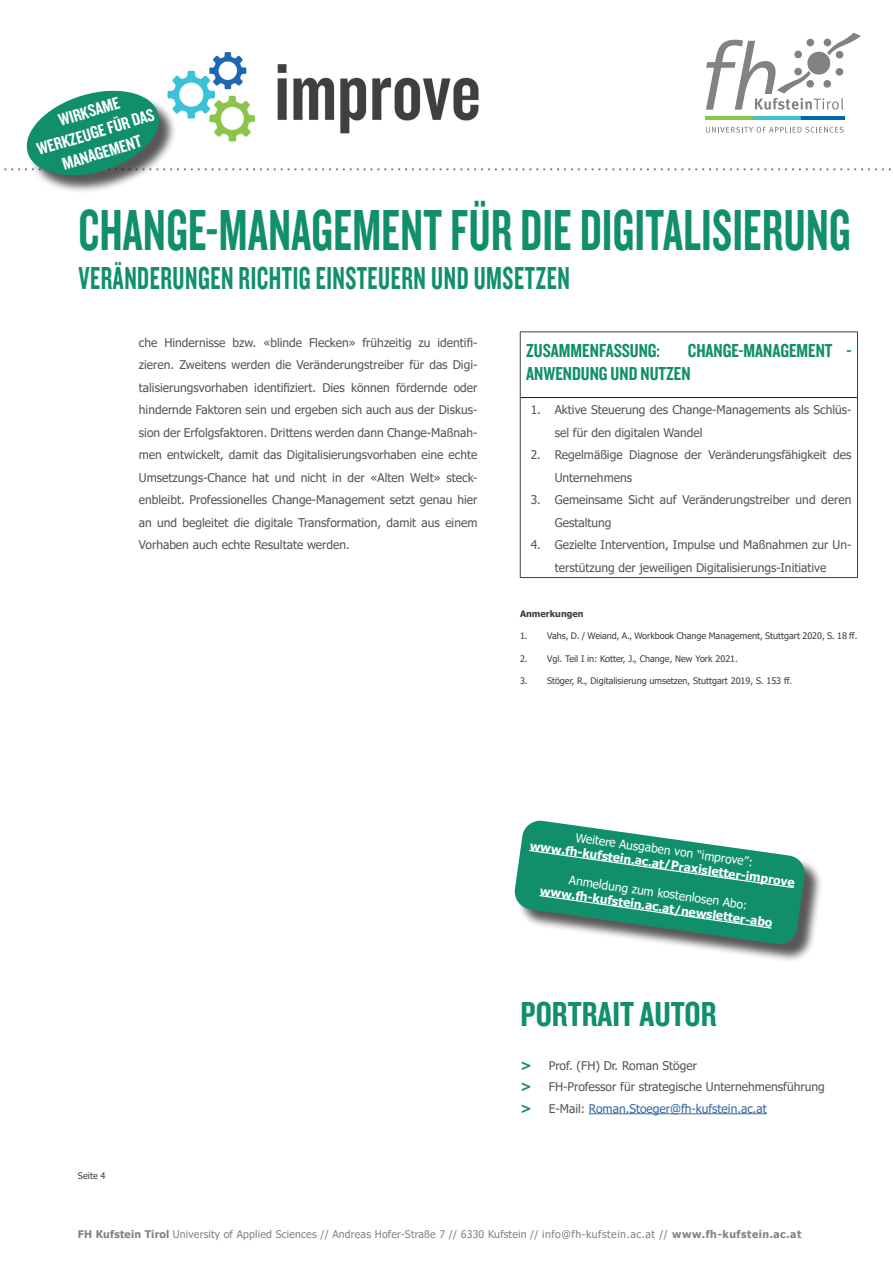
<style>
.page{position:relative;width:893px;height:1263px;background:#fff}
.page>*{position:absolute;margin:0;border:0;box-sizing:border-box;transform-origin:0 0}
.t1{font:60px "Knockout HTF49 Liteweight";letter-spacing:.01em;color:#108f6a;scale:.8 1}
.FH_Berufsfelder{font:36px "Knockout HTF49 Liteweight";color:#108f6a}
.t2{font:33px "Knockout HTF49 Liteweight";letter-spacing:.02em;color:#108f6a;scale:.8 1}
.FH_Zwischentitel{font:19.5px/22.5px "Knockout HTF49 Liteweight";color:#108f6a}
.FH_Untertitel_vz_ode{font:18px/21.6px "Knockout HTF49 Liteweight";color:#fff;text-align:center}
.FH_Zwischentitel-2{font:12px/22.5px "Tahoma";color:#545557}
.FH_Zwischentitel-3{font:700 12px/14.4px "Tahoma";color:#fff;text-align:center}
.FH_Berufsfelder-2{font:12px "Tahoma";color:#545557}
.FH_Berufsfelder-3{font:12px "Tahoma";color:#3667a4}
.FH_Zwischentitel-4{font:12px "Tahoma";color:#fff}
.t3{font:10.5px "Tahoma";letter-spacing:.02em;color:#808285}
.FH_Zwischentitel-5{font:9px "Tahoma";color:#3e3e3f}
.FH_Zwischentitel-6{font:700 9px "Tahoma";color:#3e3e3f}
.s1{font-weight:400}
.s2{font-weight:700;font-size:13.5px;color:#108f6a}
.s3{color:#545557}
.s4{font-weight:700}
</style>
<div class="page">
<div style="left:29px;top:93px;width:148px;height:101px;background:#231f20;opacity:.75"></div>
<svg style="left:4px;top:33px;width:887px;height:147px"></svg>
<hr style="left:520px;top:397px;width:337px;height:1px;background:#231f20">
<hr style="left:520px;top:332px;width:338px;height:1px;background:#3e3e3f">
<hr style="left:520px;top:332px;width:1px;height:66px;background:#3e3e3f">
<hr style="left:857px;top:332px;width:1px;height:66px;background:#3e3e3f">
<hr style="left:520px;top:398px;width:1px;height:179px;background:#3e3e3f">
<hr style="left:857px;top:398px;width:1px;height:179px;background:#3e3e3f">
<hr style="left:520px;top:577px;width:338px;height:1px;background:#3e3e3f">
<hr style="left:589px;top:1113px;width:178px;height:1px;background:#3667a4">
<div style="left:517px;top:823px;width:306px;height:140px;background:#231f20;opacity:.75"></div>
<svg style="left:514px;top:820px;width:292px;height:125px"></svg>
<p class="FH_Untertitel_vz_ode" style="left:56px;top:111px;width:65px;rotate:-17deg">WIRKSAME</p>
<p class="FH_Untertitel_vz_ode" style="left:34px;top:140px;width:124px;rotate:-17deg">WERKZEUGE FÜR DAS<br>MANAGEMENT</p>
<p class="t1" style="left:78px;top:199px;width:967px">CHANGE-MANAGEMENT FÜR DIE DIGITALISIERUNG</p>
<p class="t2" style="left:78px;top:261px;width:616px">VERÄNDERUNGEN RICHTIG EINSTEUERN UND UMSETZEN</p>
<p class="FH_Zwischentitel-2" style="left:139px;top:332px;width:340px;text-align:justify">che Hindernisse bzw. «blinde Flecken» frühzeitig zu identifi&shy;zieren. Zweitens werden die Veränderungstreiber für das Digi&shy;talisierungsvorhaben identifiziert. Dies können fördernde oder hindernde Faktoren sein und ergeben sich auch aus der Diskus&shy;sion der Erfolgsfaktoren. Drittens werden dann Change-Maßnah&shy;men entwickelt, damit das Digitalisierungsvorhaben eine echte Umsetzungs-Chance hat und nicht in der «Alten Welt» steck&shy;enbleibt. Professionelles Change-Management setzt genau hier an und begleitet die digitale Transformation, damit aus einem Vorhaben auch echte Resultate werden.</p>
<p class="FH_Zwischentitel" style="left:526px;top:340px;width:135px">ZUSAMMENFASSUNG:</p>
<p class="FH_Zwischentitel" style="left:526px;top:340px;width:327px;text-indent:162px">CHANGE-MANAGEMENT -<br>ANWENDUNG UND NUTZEN</p>
<p class="FH_Zwischentitel-2" style="left:555px;top:399px;width:298px;text-indent:-24px">1. Aktive Steuerung des Change-Managements als Schlüs&shy;sel für den digitalen Wandel</p>
<p class="FH_Zwischentitel-2" style="left:555px;top:444px;width:298px;text-indent:-24px">2. Regelmäßige Diagnose der Veränderungsfähigkeit des<br>Unternehmens</p>
<p class="FH_Zwischentitel-2" style="left:555px;top:489px;width:298px;text-indent:-24px">3. Gemeinsame Sicht auf Veränderungstreiber und deren<br>Gestaltung</p>
<p class="FH_Zwischentitel-2" style="left:531px;top:534px;width:322px;text-align:center">4. Gezielte Intervention, Impulse und Maßnahmen zur Un&shy;terstützung der jeweiligen Digitalisierungs-Initiative</p>
<p class="FH_Zwischentitel-6" style="left:520px;top:607px;width:65px">Anmerkungen</p>
<p class="FH_Zwischentitel-5" style="left:520px;top:630px;width:339px">1. Vahs, D. / Weiand, A., Workbook Change Management, Stuttgart 2020, S. 18 ff.</p>
<p class="FH_Zwischentitel-5" style="left:520px;top:652px;width:219px">2. Vgl. Teil I in: Kotter, J., Change, New York 2021.</p>
<p class="FH_Zwischentitel-5" style="left:520px;top:675px;width:274px">3. Stöger, R., Digitalisierung umsetzen, Stuttgart 2019, S. 153 ff.</p>
<p class="FH_Zwischentitel-3" style="left:533px;top:824px;width:269px;rotate:8deg"><span class="s1">Weitere Ausgaben von “improve”: </span>www.fh-kufstein.ac.at/Praxisletter-improve</p>
<p class="FH_Zwischentitel-4" style="left:570px;top:872px;width:182px;rotate:8deg">Anmeldung zum kostenlosen Abo:</p>
<p class="FH_Zwischentitel-3" style="left:541px;top:884px;width:236px;rotate:8deg">www.fh-kufstein.ac.at/newsletter-abo</p>
<p class="FH_Zwischentitel-5" style="left:78px;top:1170px;width:29px">Seite 4</p>
<p class="FH_Berufsfelder" style="left:520px;top:996px;width:198px">PORTRAIT AUTOR</p>
<p class="FH_Berufsfelder-2" style="left:520px;top:1057px;width:178px"><span class="s2">&gt;</span> Prof. (FH) Dr. Roman Stöger</p>
<p class="FH_Berufsfelder-2" style="left:520px;top:1079px;width:306px"><span class="s2">&gt;</span> FH-Professor für strategische Unternehmensführung</p>
<p class="FH_Berufsfelder-3" style="left:520px;top:1100px;width:248px"><span class="s2">&gt;</span> <span class="s3">E-Mail:</span> Roman.Stoeger@fh-kufstein.ac.at</p>
<p class="t3" style="left:78px;top:1227px;width:725px"><span class="s4">FH Kufstein Tirol</span> University of Applied Sciences // Andreas Hofer-Straße 7 // 6330 Kufstein // info@fh-kufstein.ac.at // <span class="s4">www.fh-kufstein.ac.at</span></p>
</div>
